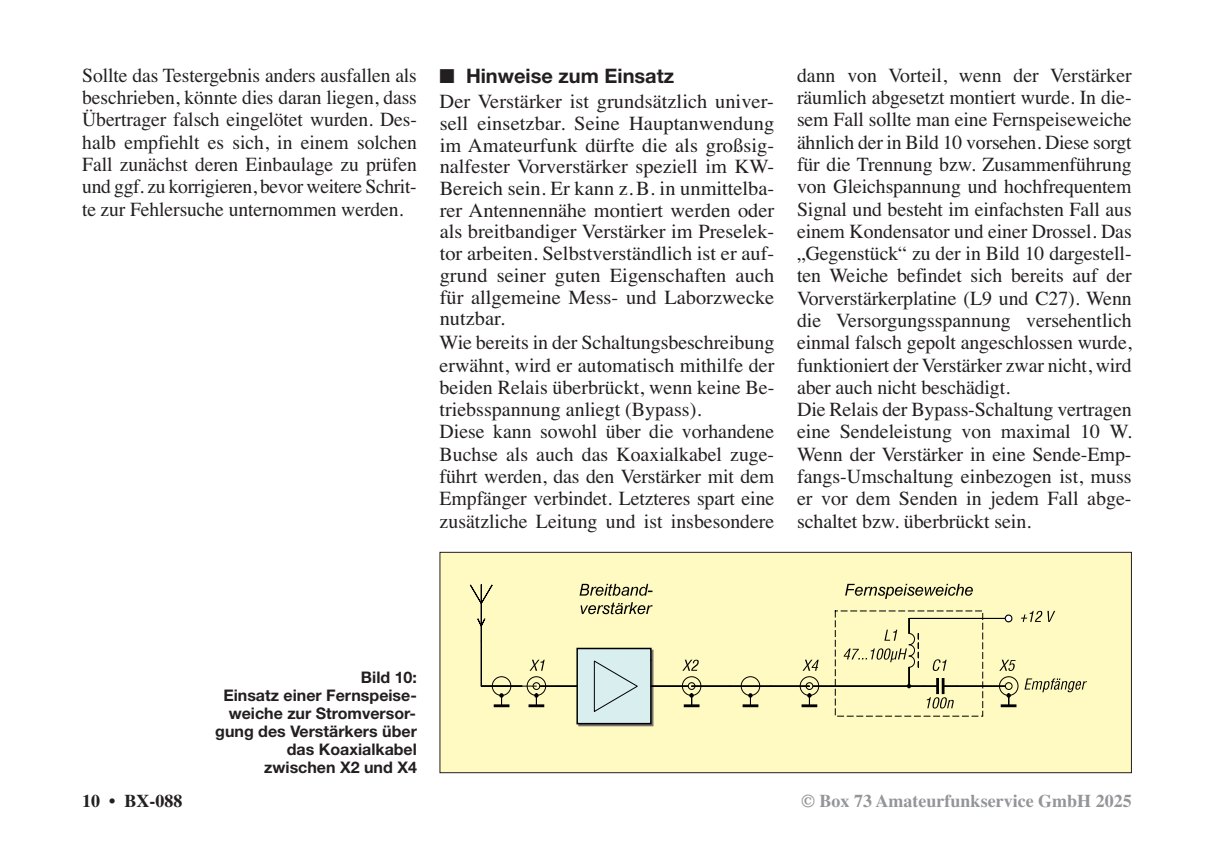
<style>
.page{position:relative;width:1214px;height:862px;background:#fff}
.page>*{position:absolute;margin:0;border:0;box-sizing:border-box;transform-origin:0 0}
.t1{font:20px/22.2px "Times";letter-spacing:-.005em;color:#231f20;text-align:justify}
.t2{font:700 20px "Helvetica Neue";color:#231f20}
.t3{font:700 18px "Times";color:#939598}
.t4{font:700 18px "Times";color:#231f20}
.t5{font:700 16px/18px "Helvetica Neue";color:#231f20;text-align:right}
</style>
<div class="page">
<div style="left:440px;top:552px;width:690px;height:220px;background:#fffac1"></div>
<div style="left:439px;top:552px;width:692px;height:221px;border:1px solid #231f20"></div>
<hr style="left:481px;top:584px;width:1px;height:57px;background:#000">
<svg style="left:477px;top:617px;width:9px;height:10px"></svg>
<svg style="left:470px;top:584px;width:23px;height:20px"></svg>
<div style="left:528px;top:704px;width:16px;height:3px;border:1px solid #000"></div>
<div style="left:481px;top:640px;width:55px;height:46px;border:1px solid #000"></div>
<svg style="left:579px;top:584px;width:73px;height:12px"></svg>
<svg style="left:580px;top:602px;width:72px;height:12px"></svg>
<div style="left:683px;top:704px;width:16px;height:3px;border:1px solid #000"></div>
<div style="left:578px;top:649px;width:75px;height:77px;border:1px solid #7a7573"></div>
<div style="left:577px;top:648px;width:73px;height:75px;background:#d9eeef"></div>
<div style="left:576px;top:648px;width:75px;height:76px;border:1px solid #000"></div>
<svg style="left:526px;top:660px;width:51px;height:46px"></svg>
<svg style="left:650px;top:659px;width:51px;height:47px"></svg>
<svg style="left:593px;top:660px;width:45px;height:52px"></svg>
<hr style="left:481px;top:686px;width:41px;height:1px;background:#000">
<svg style="left:491px;top:676px;width:20px;height:30px"></svg>
<div style="left:494px;top:704px;width:15px;height:3px;border:1px solid #000"></div>
<hr style="left:730px;top:686px;width:40px;height:1px;background:#000">
<svg style="left:740px;top:676px;width:20px;height:30px"></svg>
<div style="left:742px;top:704px;width:16px;height:3px;border:1px solid #000"></div>
<hr style="left:691px;top:686px;width:39px;height:1px;background:#000">
<hr style="left:770px;top:686px;width:39px;height:1px;background:#000">
<hr style="left:908px;top:618px;width:96px;height:1px;background:#000">
<svg style="left:1003px;top:614px;width:10px;height:9px"></svg>
<div style="left:801px;top:704px;width:16px;height:3px;border:1px solid #000"></div>
<svg style="left:799px;top:660px;width:32px;height:46px"></svg>
<hr style="left:831px;top:686px;width:92px;height:1px;background:#000">
<svg style="left:843px;top:618px;width:113px;height:90px"></svg>
<div style="left:1000px;top:704px;width:16px;height:3px;border:1px solid #000"></div>
<svg style="left:986px;top:660px;width:32px;height:46px"></svg>
<hr style="left:956px;top:686px;width:30px;height:1px;background:#000">
<svg style="left:845px;top:584px;width:127px;height:15px"></svg>
<svg style="left:1021px;top:611px;width:34px;height:11px"></svg>
<svg style="left:1024px;top:678px;width:62px;height:14px"></svg>
<p class="t1" style="left:82px;top:64px;width:336px">Sollte das Testergebnis anders ausfallen als beschrieben, könnte dies daran liegen, dass Übertrager falsch eingelötet wurden. Des&shy;halb empfiehlt es sich, in einem solchen Fall zunächst deren Einbaulage zu prüfen und ggf. zu korrigieren, bevor weitere Schrit&shy;te zur Fehlersuche unternommen werden.</p>
<p class="t2" style="left:439px;top:68px;width:236px">■ Hinweise zum Einsatz</p>
<p class="t1" style="left:439px;top:91px;width:336px;line-height:21.6px">Der Verstärker ist grundsätzlich univer&shy;sell einsetzbar. Seine Hauptanwendung im Amateurfunk dürfte die als großsig&shy;nalfester Vorverstärker speziell im KW-Bereich sein. Er kann z. B. in unmittelba&shy;rer Antennennähe montiert werden oder als breitbandiger Verstärker im Preselek&shy;tor arbeiten. Selbstverständlich ist er auf&shy;grund seiner guten Eigenschaften auch für allgemeine Mess- und Laborzwecke nutzbar.</p>
<p class="t1" style="left:439px;top:331px;width:336px;text-align:left">Wie bereits in der Schaltungsbeschreibung erwähnt, wird er automatisch mithilfe der beiden Relais überbrückt, wenn keine Be&shy;triebsspannung anliegt (Bypass).<br>Diese kann sowohl über die vorhandene Buchse als auch das Koaxialkabel zuge&shy;führt werden, das den Verstärker mit dem Empfänger verbindet. Letzteres spart eine zusätzliche Leitung und ist insbesondere</p>
<p class="t1" style="left:797px;top:64px;width:336px;text-align:left">dann von Vorteil, wenn der Verstärker räumlich abgesetzt montiert wurde. In die&shy;sem Fall sollte man eine Fernspeiseweiche ähnlich der in Bild 10 vorsehen. Diese sorgt für die Trennung bzw. Zusammenführung von Gleichspannung und hochfrequentem Signal und besteht im einfachsten Fall aus einem Kondensator und einer Drossel. Das „Gegenstück“ zu der in Bild 10 dargestell&shy;ten Weiche befindet sich bereits auf der Vorverstärkerplatine (L9 und C27). Wenn die Versorgungsspannung versehentlich einmal falsch gepolt angeschlossen wurde, funktioniert der Verstärker zwar nicht, wird aber auch nicht beschädigt.<br>Die Relais der Bypass-Schaltung vertragen eine Sendeleistung von maximal 10 W.<br>Wenn der Verstärker in eine Sende-Emp&shy;fangs-Umschaltung einbezogen ist, muss er vor dem Senden in jedem Fall abge&shy;schaltet bzw. überbrückt sein.</p>
<p class="t5" style="left:215px;top:669px;width:203px">Bild 10:<br>Einsatz einer Fernspeise&shy;weiche zur Stromversor&shy;gung des Verstärkers über das Koaxialkabel zwischen X2 und X4</p>
<p class="t4" style="left:82px;top:790px;width:102px">10 • BX-088</p>
<p class="t3" style="left:801px;top:790px;width:331px">© Box 73 Amateurfunkservice GmbH 2025</p>
</div>
